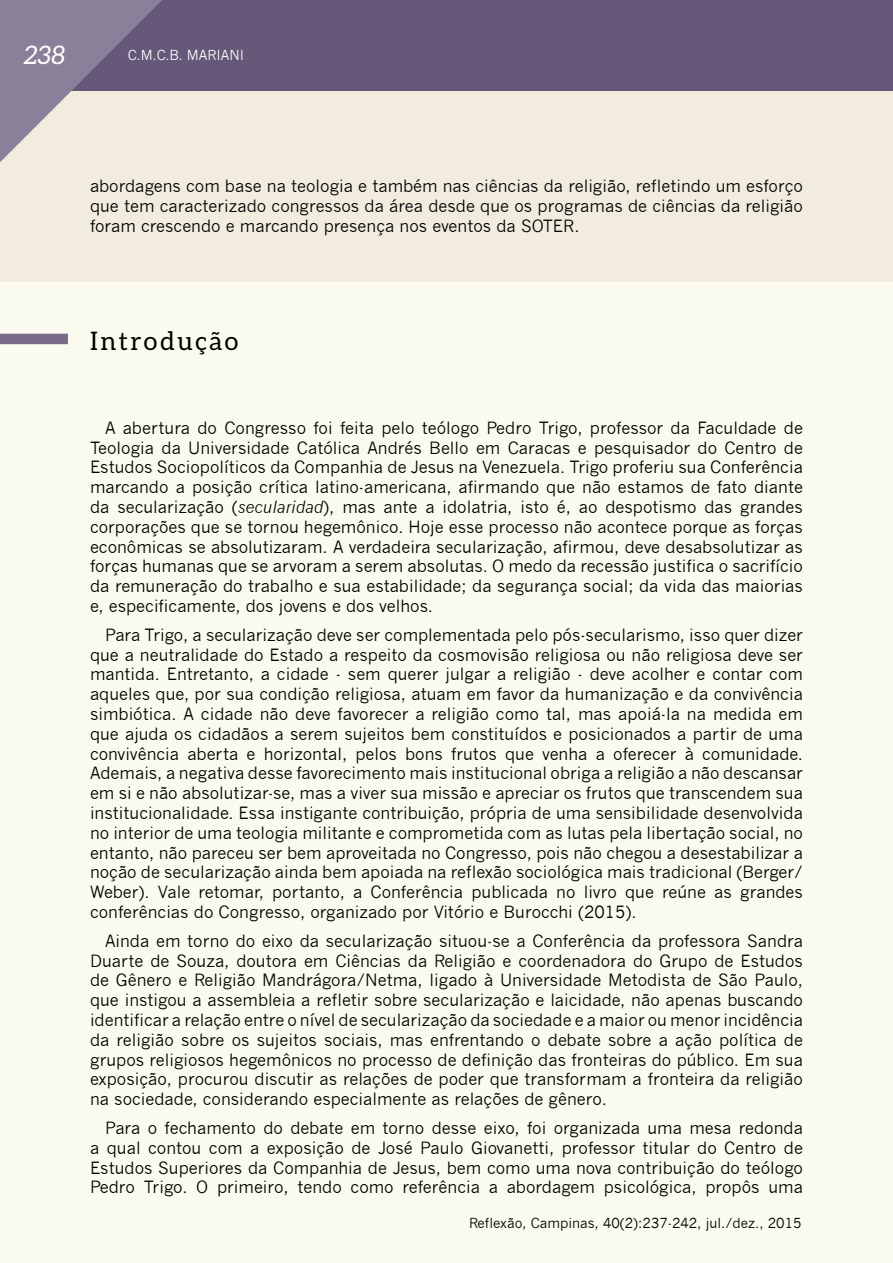
<style>
.page{position:relative;width:893px;height:1263px;background:#f1ecde}
.page>*{position:absolute;margin:0;border:0;box-sizing:border-box;transform-origin:0 0}
._05_1__sub_1{font:25.5px "Aleo";letter-spacing:.1em;color:#000}
.t1{font:italic 25.5px "Aleo";color:#fff}
._05_0_texto{font:16.5px/19.8px "News Gothic";color:#000;text-align:justify}
.t2{font:13.5px "News Gothic";color:#000}
.t3{font:13.5px "News Gothic";color:#fff}
.s1{font-style:italic}
</style>
<div class="page">
<div style="left:0;top:282px;width:893px;height:981px;background:#fbfaee"></div>
<div style="left:0;top:334px;width:68px;height:10px;background:#776b88"></div>
<div style="left:0;top:0;width:893px;height:90px;background:#655879"></div>
<svg style="left:0;top:0;width:162px;height:162px"></svg>
<p class="t1" style="left:24px;top:40px;width:43px">238</p>
<p class="t3" style="left:128px;top:48px;width:118px">C.M.C.B. MARIANI</p>
<p class="_05_0_texto" style="left:90px;top:176px;width:714px">abordagens com base na teologia e também nas ciências da religião, refletindo um esforço que tem caracterizado congressos da área desde que os programas de ciências da religião foram crescendo e marcando presença nos eventos da SOTER.</p>
<p class="_05_1__sub_1" style="left:90px;top:327px;width:150px">Introdução</p>
<p class="_05_0_texto" style="left:90px;top:418px;width:714px;text-indent:15px">A abertura do Congresso foi feita pelo teólogo Pedro Trigo, professor da Faculdade de Teologia da Universidade Católica Andrés Bello em Caracas e pesquisador do Centro de Estudos Sociopolíticos da Companhia de Jesus na Venezuela. Trigo proferiu sua Conferência marcando a posição crítica latino-americana, afirmando que não estamos de fato diante da secularização (<span class="s1">secularidad</span>), mas ante a idolatria, isto é, ao despotismo das grandes corporações que se tornou hegemônico. Hoje esse processo não acontece porque as forças econômicas se absolutizaram. A verdadeira secularização, afirmou, deve desabsolutizar as forças humanas que se arvoram a serem absolutas. O medo da recessão justifica o sacrifício da remuneração do trabalho e sua estabilidade; da segurança social; da vida das maiorias e, especificamente, dos jovens e dos velhos.</p>
<p class="_05_0_texto" style="left:90px;top:625px;width:714px;text-indent:15px">Para Trigo, a secularização deve ser complementada pelo pós-secularismo, isso quer dizer que a neutralidade do Estado a respeito da cosmovisão religiosa ou não religiosa deve ser mantida. Entretanto, a cidade - sem querer julgar a religião - deve acolher e contar com aqueles que, por sua condição religiosa, atuam em favor da humanização e da convivência simbiótica. A cidade não deve favorecer a religião como tal, mas apoiá-la na medida em que ajuda os cidadãos a serem sujeitos bem constituídos e posicionados a partir de uma convivência aberta e horizontal, pelos bons frutos que venha a oferecer à comunidade.<br>Ademais, a negativa desse favorecimento mais institucional obriga a religião a não descansar em si e não absolutizar-se, mas a viver sua missão e apreciar os frutos que transcendem sua institucionalidade. Essa instigante contribuição, própria de uma sensibilidade desenvolvida no interior de uma teologia militante e comprometida com as lutas pela libertação social, no entanto, não pareceu ser bem aproveitada no Congresso, pois não chegou a desestabilizar a noção de secularização ainda bem apoiada na reflexão sociológica mais tradicional (Berger/ Weber). Vale retomar, portanto, a Conferência publicada no livro que reúne as grandes conferências do Congresso, organizado por Vitório e Burocchi (2015).</p>
<p class="_05_0_texto" style="left:90px;top:931px;width:714px;text-indent:15px">Ainda em torno do eixo da secularização situou-se a Conferência da professora Sandra Duarte de Souza, doutora em Ciências da Religião e coordenadora do Grupo de Estudos de Gênero e Religião Mandrágora/Netma, ligado à Universidade Metodista de São Paulo, que instigou a assembleia a refletir sobre secularização e laicidade, não apenas buscando identificar a relação entre o nível de secularização da sociedade e a maior ou menor incidência da religião sobre os sujeitos sociais, mas enfrentando o debate sobre a ação política de grupos religiosos hegemônicos no processo de definição das fronteiras do público. Em sua exposição, procurou discutir as relações de poder que transformam a fronteira da religião na sociedade, considerando especialmente as relações de gênero.</p>
<p class="_05_0_texto" style="left:90px;top:1118px;width:714px;text-indent:15px">Para o fechamento do debate em torno desse eixo, foi organizada uma mesa redonda a qual contou com a exposição de José Paulo Giovanetti, professor titular do Centro de Estudos Superiores da Companhia de Jesus, bem como uma nova contribuição do teólogo Pedro Trigo. O primeiro, tendo como referência a abordagem psicológica, propôs uma</p>
<p class="t2" style="left:469px;top:1215px;width:334px">Reflexão, Campinas, 40(2):237-242, jul./dez., 2015</p>
</div>
